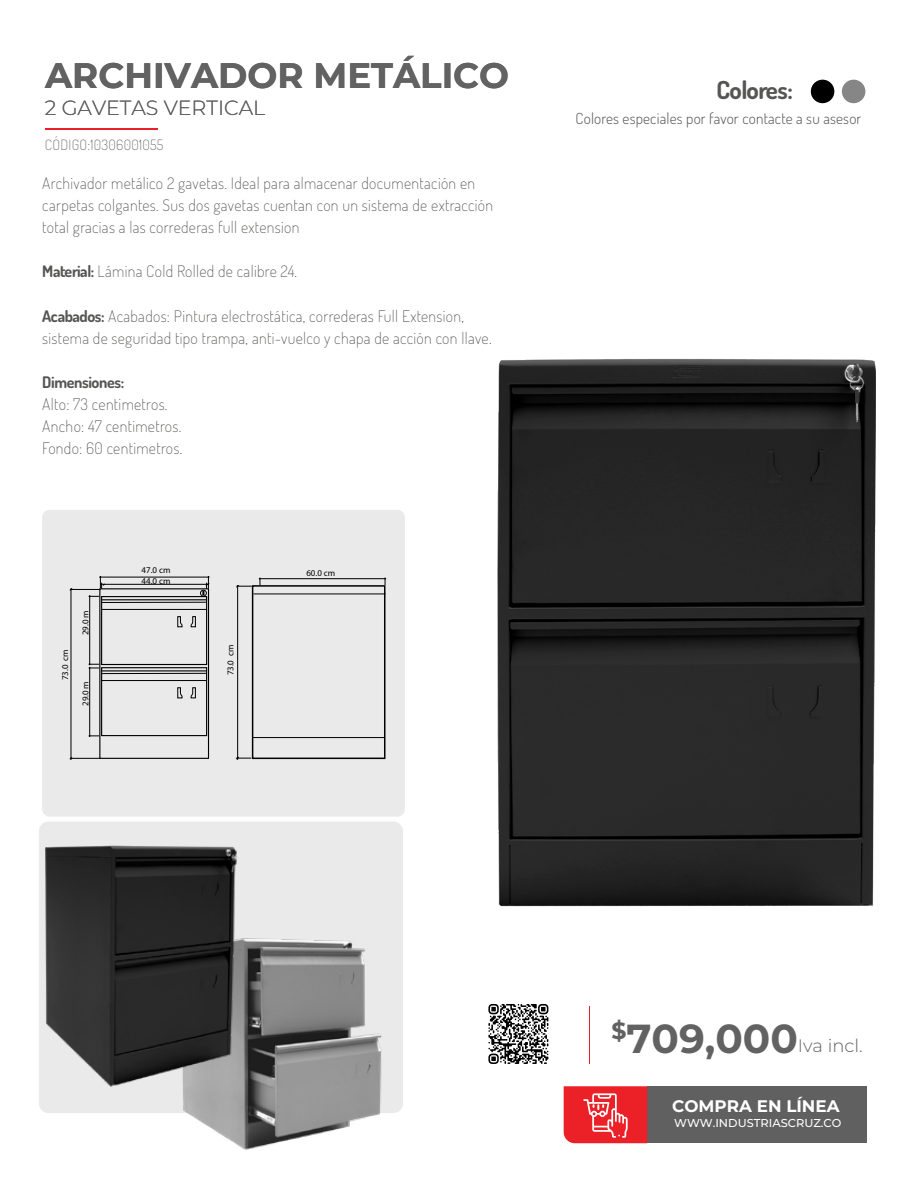
<style>
.page{position:relative;width:918px;height:1188px;background:#fff}
.page>*{position:absolute;margin:0;border:0;box-sizing:border-box;transform-origin:0 0}
.t1{font:700 40.5px "Montserrat";color:#626262}
.t2{font:700 35.4px "Montserrat";color:#626262}
.t3{font:700 24.9px "Dosis";letter-spacing:-.02em;color:#555554}
.t4{font:300 20.55px "Montserrat";color:#626262}
.t5{font:300 18px "Montserrat";color:#626262}
.t6{font:700 16.8px "Montserrat";color:#fff}
.t7{font:15.9px/22.2px "Dosis";letter-spacing:.02em;color:#555554}
.t8{font:700 15.9px "Dosis";letter-spacing:-.02em;color:#555554}
.t9{font:300 15.3px "Dosis";letter-spacing:.015em;color:#555554}
.t10{font:14.25px "Dosis";letter-spacing:.02em;color:#626262}
.t11{font:500 11.4px "Montserrat";color:#fff}
.t12{font:8.85px "Myriad Pro";color:#000}
.s1{font-weight:700}
</style>
<div class="page">
<div style="left:647px;top:1086px;width:219px;height:57px;background:#606060"></div>
<svg style="left:564px;top:1086px;width:83px;height:57px;background:#ed3b40"></svg>
<hr style="left:589px;top:1006px;width:1px;height:58px;background:#eb2127">
<svg style="left:488px;top:1004px;width:60px;height:60px"></svg>
<img style="left:218px;top:893px;width:185px;height:257px">
<img style="left:39px;top:822px;width:268px;height:311px">
<div style="left:42px;top:510px;width:363px;height:307px;background:#eaeaeb;border-radius:7px"></div>
<div style="left:252px;top:585px;width:133px;height:174px;border:2px solid #000"></div>
<hr style="left:253px;top:594px;width:133px;height:1px;background:#000">
<hr style="left:253px;top:737px;width:132px;height:1px;background:#000">
<hr style="left:237px;top:585px;width:1px;height:175px;background:#000">
<svg style="left:236px;top:585px;width:16px;height:3px"></svg>
<svg style="left:236px;top:756px;width:15px;height:4px"></svg>
<hr style="left:259px;top:578px;width:127px;height:1px;background:#000">
<svg style="left:258px;top:577px;width:4px;height:8px"></svg>
<div style="left:99px;top:588px;width:110px;height:171px;border:1px solid #000"></div>
<div style="left:101px;top:596px;width:106px;height:69px;border:1px solid #000"></div>
<hr style="left:102px;top:599px;width:105px;height:1px;background:#000">
<hr style="left:102px;top:602px;width:104px;height:1px;background:#000">
<hr style="left:102px;top:609px;width:105px;height:1px;background:#000">
<svg style="left:177px;top:616px;width:6px;height:12px"></svg>
<svg style="left:190px;top:616px;width:6px;height:12px"></svg>
<div style="left:200px;top:590px;width:7px;height:6px;border:1px solid #000;border-radius:50%"></div>
<hr style="left:101px;top:584px;width:107px;height:1px;background:#000">
<hr style="left:99px;top:577px;width:110px;height:1px;background:#000">
<svg style="left:203px;top:576px;width:7px;height:19px"></svg>
<div style="left:101px;top:667px;width:106px;height:69px;border:1px solid #000"></div>
<hr style="left:102px;top:670px;width:105px;height:1px;background:#000">
<hr style="left:102px;top:673px;width:104px;height:1px;background:#000">
<hr style="left:102px;top:680px;width:105px;height:1px;background:#000">
<svg style="left:177px;top:687px;width:6px;height:12px"></svg>
<svg style="left:190px;top:687px;width:6px;height:12px"></svg>
<img style="left:315px;top:358px;width:561px;height:646px">
<hr style="left:45px;top:128px;width:112px;height:2px;background:#eb2127">
<div style="left:842px;top:80px;width:23px;height:23px;background:#868686;border-radius:50%"></div>
<div style="left:811px;top:80px;width:23px;height:23px;background:#000;border-radius:50%"></div>
<img style="left:39px;top:576px;width:81px;height:379px">
<h2 class="t2" style="left:45px;top:50px;width:466px">ARCHIVADOR METÁLICO</h2>
<p class="t4" style="left:45px;top:94px;width:222px">2 GAVETAS VERTICAL</p>
<p class="t10" style="left:45px;top:135px;width:120px">CÓDIGO:10306001055</p>
<p class="t7" style="left:42px;top:171px;width:452px">Archivador metálico 2 gavetas. Ideal para almacenar documentación en carpetas colgantes. Sus dos gavetas cuentan con un sistema de extracción total gracias a las correderas full extension</p>
<p class="t7" style="left:42px;top:260px;width:256px"><span class="s1">Material:</span> Lámina Cold Rolled de calibre 24.</p>
<p class="t7" style="left:42px;top:304px;width:451px"><span class="s1">Acabados:</span> Acabados: Pintura electrostática, correderas Full Extension, sistema de seguridad tipo trampa, anti-vuelco y chapa de acción con llave.</p>
<p class="t8" style="left:42px;top:371px;width:84px">Dimensiones:</p>
<p class="t7" style="left:42px;top:392px;width:141px">Alto: 73 centimetros.<br>Ancho: 47 centimetros.<br>Fondo: 60 centimetros.</p>
<p class="t12" style="left:60px;top:680px;width:32px;rotate:-90deg">73.0 cm</p>
<p class="t12" style="left:80px;top:635px;width:26px;rotate:-90deg">29.0 m</p>
<p class="t12" style="left:80px;top:706px;width:26px;rotate:-90deg">29.0 m</p>
<p class="t12" style="left:142px;top:565px;width:30px">47.0 cm</p>
<p class="t12" style="left:306px;top:568px;width:30px">60.0 cm</p>
<p class="t12" style="left:142px;top:575px;width:30px">44.0 cm</p>
<p class="t12" style="left:225px;top:675px;width:32px;rotate:-90deg">73.0 cm</p>
<h3 class="t3" style="left:716px;top:73px;width:78px">Colores:</h3>
<p class="t9" style="left:576px;top:108px;width:287px">Colores especiales por favor contacte a su asesor</p>
<h1 class="t1" style="left:611px;top:1009px;width:188px"><sup>$</sup>709,000</h1>
<p class="t5" style="left:798px;top:1034px;width:67px">Iva incl.</p>
<p class="t6" style="left:672px;top:1094px;width:169px">COMPRA EN LÍNEA</p>
<p class="t11" style="left:674px;top:1115px;width:169px">WWW.INDUSTRIASCRUZ.CO</p>
</div>
